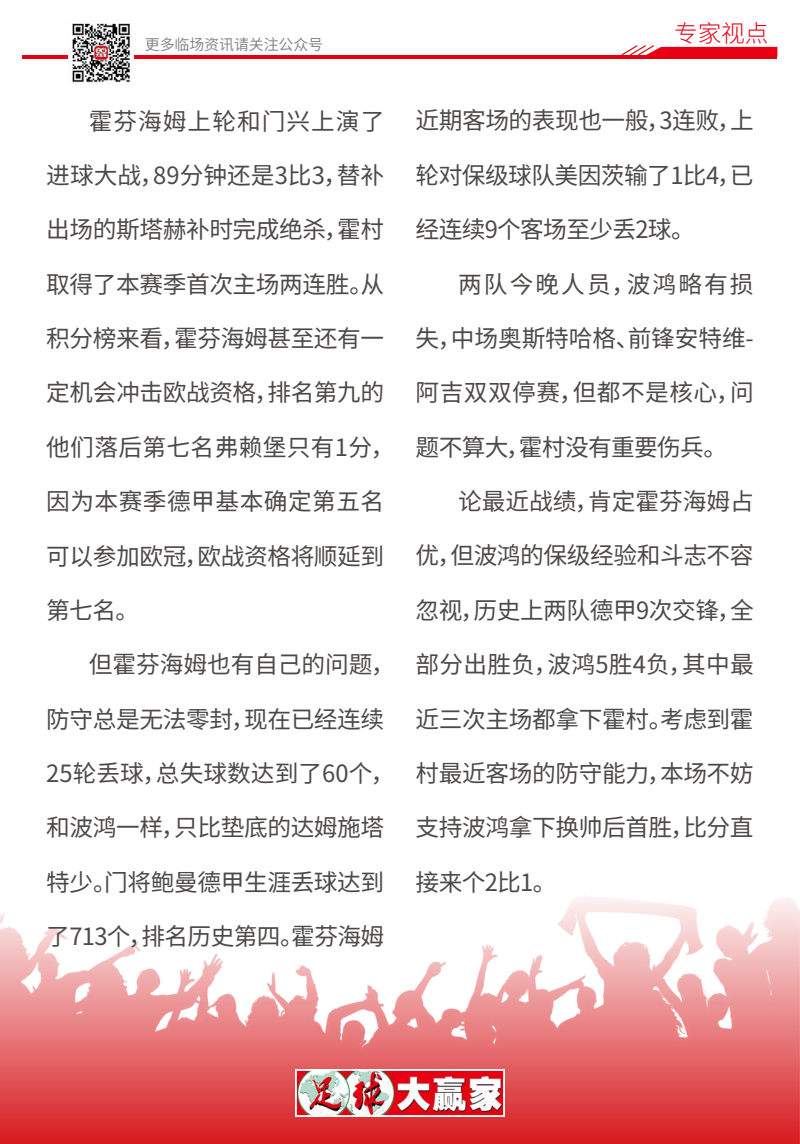
<style>
.page{position:relative;width:800px;height:1144px;background:#fff}
.page>*{position:absolute;margin:0;border:0;box-sizing:border-box;transform-origin:0 0}
.t1{font:23.75px "Noto Sans Hans";letter-spacing:-.02em;color:#4c4948}
.t2{font:23.75px "Noto Sans Hans";color:#4c4948}
.t3{font:23.75px "Noto Sans Hans";letter-spacing:.015em;color:#4c4948}
.t4{font:23.75px "Noto Sans Hans";letter-spacing:.01em;color:#4c4948}
.t5{font:23.75px "Noto Sans Hans";letter-spacing:.02em;color:#4c4948}
.t6{font:23.75px "Noto Sans Hans";letter-spacing:.04em;color:#4c4948}
.t7{font:23.75px "Noto Sans Hans";letter-spacing:.085em;color:#4c4948}
.t8{font:300 23.75px "Noto Sans Hans";color:#e60012}
.t9{font:600 15px "Noto Sans Hans";letter-spacing:-.01em;color:#7d7d7d}
</style>
<div class="page">
<img style="left:0;top:896px;width:800px;height:248px">
<hr style="left:22px;top:55px;width:755px;height:4px;background:#e60012">
<svg style="left:621px;top:45px;width:156px;height:10px"></svg>
<img style="left:68px;top:23px;width:66px;height:60px">
<img style="left:298px;top:1072px;width:204px;height:42px">
<div style="left:295px;top:1069px;width:210px;height:48px;border:2px solid #fff"></div>
<p class="t9" style="left:145px;top:36px;width:180px">更多临场资讯请关注公众号</p>
<p class="t6" style="left:89px;top:107px;width:297px">霍芬海姆上轮和门兴上演了</p>
<p class="t2" style="left:46px;top:162px;width:340px">进球大战，89分钟还是3比3，替补</p>
<p class="t1" style="left:46px;top:216px;width:340px">出场的斯塔赫补时完成绝杀，霍村</p>
<p class="t1" style="left:46px;top:271px;width:340px">取得了本赛季首次主场两连胜。从</p>
<p class="t1" style="left:46px;top:325px;width:340px">积分榜来看，霍芬海姆甚至还有一</p>
<p class="t1" style="left:46px;top:379px;width:340px">定机会冲击欧战资格，排名第九的</p>
<p class="t3" style="left:46px;top:434px;width:350px">他们落后第七名弗赖堡只有1分，</p>
<p class="t5" style="left:46px;top:488px;width:340px">因为本赛季德甲基本确定第五名</p>
<p class="t1" style="left:46px;top:542px;width:340px">可以参加欧冠，欧战资格将顺延到</p>
<p class="t1" style="left:46px;top:597px;width:95px">第七名。</p>
<p class="t1" style="left:89px;top:651px;width:308px">但霍芬海姆也有自己的问题，</p>
<p class="t1" style="left:46px;top:705px;width:340px">防守总是无法零封，现在已经连续</p>
<p class="t2" style="left:46px;top:760px;width:350px">25轮丢球，总失球数达到了60个，</p>
<p class="t1" style="left:46px;top:814px;width:340px">和波鸿一样，只比垫底的达姆施塔</p>
<p class="t1" style="left:46px;top:869px;width:340px">特少。门将鲍曼德甲生涯丢球达到</p>
<p class="t1" style="left:46px;top:923px;width:340px">了713个，排名历史第四。霍芬海姆</p>
<p class="t8" style="left:674px;top:20px;width:96px">专家视点</p>
<p class="t1" style="left:416px;top:107px;width:340px">近期客场的表现也一般，3连败，上</p>
<p class="t1" style="left:416px;top:162px;width:340px">轮对保级球队美因茨输了1比4，已</p>
<p class="t1" style="left:416px;top:216px;width:281px">经连续9个客场至少丢2球。</p>
<p class="t7" style="left:458px;top:270px;width:297px">两队今晚人员，波鸿略有损</p>
<p class="t1" style="left:416px;top:325px;width:340px">失，中场奥斯特哈格、前锋安特维-</p>
<p class="t3" style="left:416px;top:379px;width:340px">阿吉双双停赛，但都不是核心，问</p>
<p class="t1" style="left:416px;top:433px;width:313px">题不算大，霍村没有重要伤兵。</p>
<p class="t1" style="left:458px;top:488px;width:297px">论最近战绩，肯定霍芬海姆占</p>
<p class="t1" style="left:416px;top:542px;width:340px">优，但波鸿的保级经验和斗志不容</p>
<p class="t1" style="left:416px;top:597px;width:340px">忽视，历史上两队德甲9次交锋，全</p>
<p class="t4" style="left:416px;top:651px;width:340px">部分出胜负，波鸿5胜4负，其中最</p>
<p class="t1" style="left:416px;top:705px;width:340px">近三次主场都拿下霍村。考虑到霍</p>
<p class="t1" style="left:416px;top:760px;width:340px">村最近客场的防守能力，本场不妨</p>
<p class="t1" style="left:416px;top:814px;width:340px">支持波鸿拿下换帅后首胜，比分直</p>
<p class="t1" style="left:416px;top:868px;width:143px">接来个2比1。</p>
</div>
